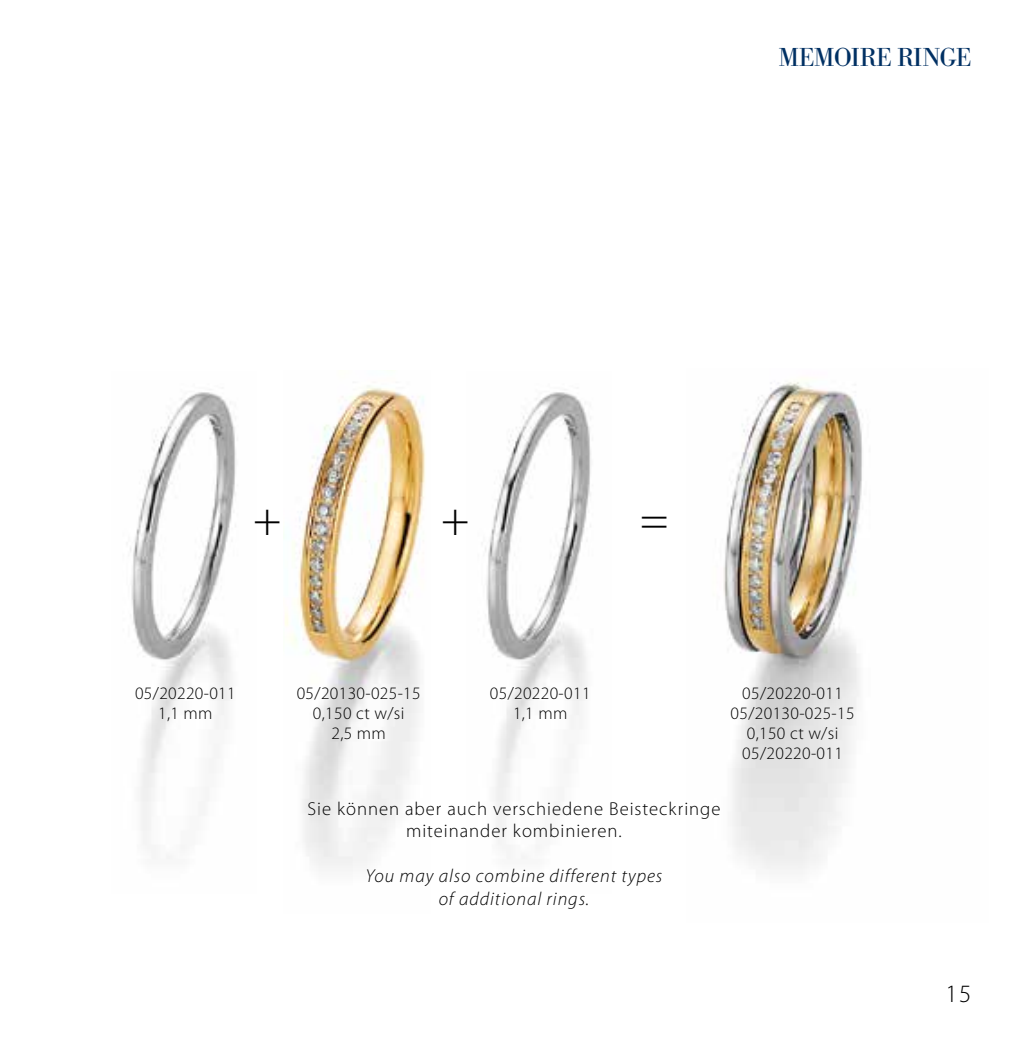
<style>
.page{position:relative;width:1028px;height:1063px;background:#fff}
.page>*{position:absolute;margin:0;border:0;box-sizing:border-box;transform-origin:0 0}
.t1{font:300 47.5px "Myriad Pro";color:#000}
.t2{font:25.5px "IBM Final Bodoni Text";letter-spacing:-.015em;color:#003063}
.t3{font:300 25px "Myriad Pro";color:#000}
.t4{font:300 18.75px/22.5px "Myriad Pro";letter-spacing:.05em;color:#000;text-align:center}
.t5{font:italic 300 18.75px/22.5px "Myriad Pro";letter-spacing:.05em;color:#000;text-align:center}
.t6{font:300 17.5px/20px "Myriad Pro";letter-spacing:.02em;color:#000;text-align:center}
</style>
<div class="page">
<img style="left:285px;top:385px;width:141px;height:483px">
<img style="left:130px;top:392px;width:106px;height:467px">
<img style="left:485px;top:392px;width:106px;height:467px">
<img style="left:723px;top:381px;width:140px;height:489px">
<h2 class="t2" style="left:778px;top:42px;width:194px">MEMOIRE RINGE</h2>
<h1 class="t1" style="left:253px;top:493px;width:30px">+</h1>
<h1 class="t1" style="left:441px;top:493px;width:30px">+</h1>
<h1 class="t1" style="left:640px;top:493px;width:30px">=</h1>
<p class="t6" style="left:135px;top:683px;width:102px">05/20220-011<br>1,1 mm</p>
<p class="t6" style="left:490px;top:683px;width:102px">05/20220-011<br>1,1 mm</p>
<p class="t6" style="left:297px;top:684px;width:125px">05/20130-025-15<br>0,150 ct w/si<br>2,5 mm</p>
<p class="t6" style="left:730px;top:683px;width:125px">05/20220-011<br>05/20130-025-15<br>0,150 ct w/si<br>05/20220-011</p>
<p class="t4" style="left:307px;top:797px;width:414px">Sie können aber auch verschiedene Beisteckringe miteinander kombinieren.</p>
<p class="t5" style="left:365px;top:865px;width:298px">You may also combine different types of additional rings.</p>
<h3 class="t3" style="left:945px;top:980px;width:27px">15</h3>
</div>
